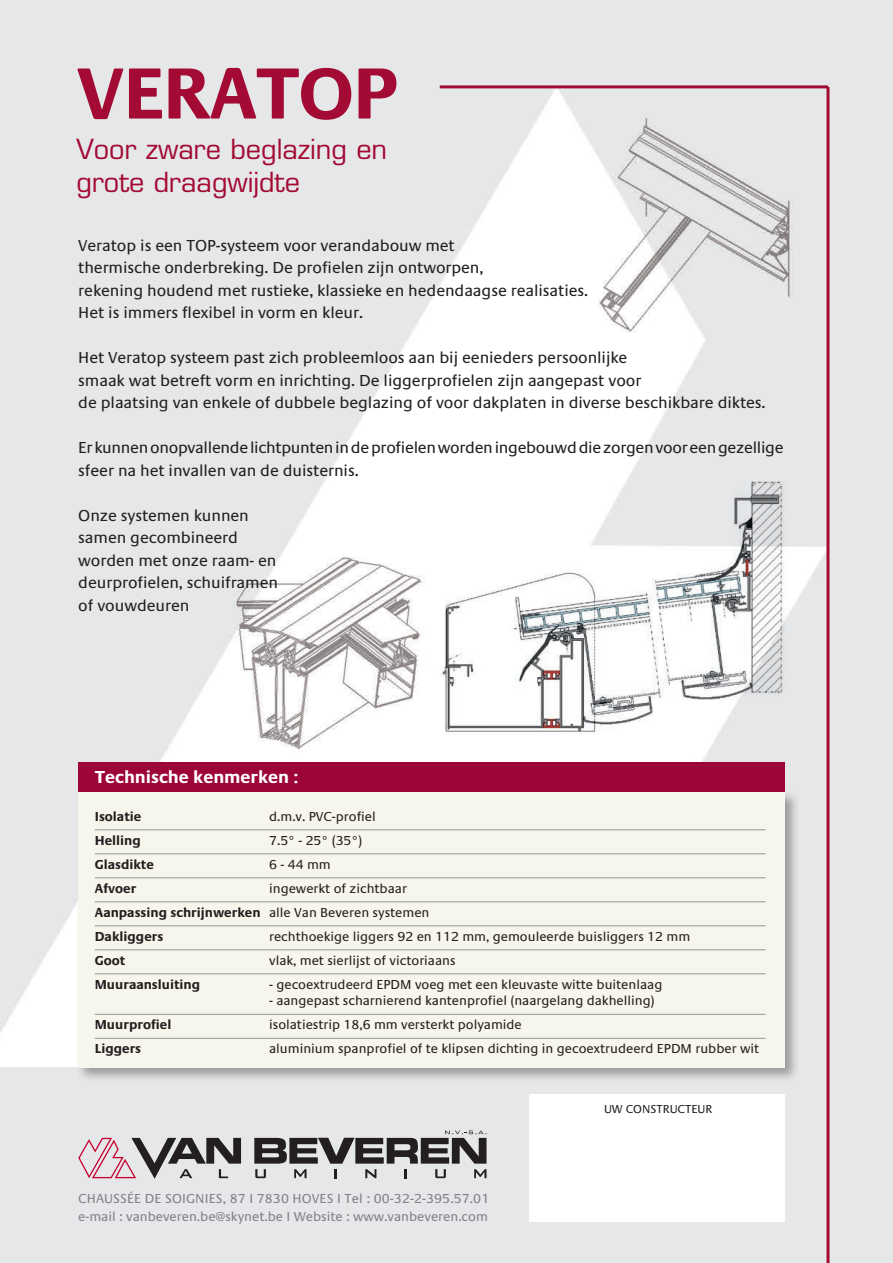
<style>
.page{position:relative;width:893px;height:1263px;background:#fff}
.page>*{position:absolute;margin:0;border:0;box-sizing:border-box;transform-origin:0 0}
.t1{font:700 75px "Praxis";letter-spacing:-.015em;color:#a30a34}
.t2{font:27px/33px "Eurostile LT Std";color:#a30a34}
.t3{font:700 18px "Praxis";color:#fff}
.t4{font:16.5px/22.5px "Praxis";letter-spacing:-.005em;color:#231f20}
.t5{font:13.5px/24px "Praxis";color:#231f20}
.t6{font:13.5px/18px "Praxis";color:#808285}
.t7{font:700 13.5px "Praxis";color:#231f20}
.t8{font:12px "Praxis";color:#231f20}
.s1{font-weight:700}
</style>
<div class="page">
<img style="left:0;top:0;width:893px;height:1263px">
<hr style="left:440px;top:85px;width:388px;height:3px;background:#a30a34">
<hr style="left:826px;top:87px;width:3px;height:1176px;background:#a30a34">
<div style="left:0;top:1067px;width:536px;height:32px;background:#e6e7e9"></div>
<div style="left:75px;top:789px;width:725px;height:294px;background:#231f20;opacity:.4"></div>
<div style="left:78px;top:792px;width:707px;height:276px;background:#f7f6ec"></div>
<div style="left:78px;top:762px;width:707px;height:30px;background:#9d053a"></div>
<hr style="left:95px;top:829px;width:670px;height:1px;background:#939598">
<hr style="left:95px;top:853px;width:670px;height:1px;background:#939598">
<hr style="left:95px;top:877px;width:670px;height:1px;background:#939598">
<hr style="left:95px;top:901px;width:670px;height:1px;background:#939598">
<hr style="left:95px;top:925px;width:670px;height:1px;background:#939598">
<hr style="left:95px;top:949px;width:670px;height:1px;background:#939598">
<hr style="left:95px;top:973px;width:670px;height:1px;background:#939598">
<hr style="left:95px;top:1014px;width:670px;height:1px;background:#939598">
<hr style="left:95px;top:1038px;width:670px;height:1px;background:#939598">
<div style="left:530px;top:1094px;width:255px;height:128px;background:#fff"></div>
<svg style="left:78px;top:1138px;width:163px;height:41px;background:#b1a5a9"></svg>
<svg style="left:254px;top:1130px;width:232px;height:48px;background:#99989a"></svg>
<img style="left:422px;top:482px;width:368px;height:257px">
<h1 class="t1" style="left:77px;top:53px;width:323px">VERATOP</h1>
<h2 class="t2" style="left:77px;top:133px;width:312px">Voor zware beglazing en grote draagwijdte</h2>
<p class="t4" style="left:78px;top:234px;width:511px">Veratop is een TOP-systeem voor verandabouw met<br>thermische onderbreking. De profielen zijn ontworpen,<br>rekening houdend met rustieke, klassieke en hedendaagse realisaties.<br>Het is immers flexibel in vorm en kleur.</p>
<p class="t4" style="left:78px;top:347px;width:689px">Het Veratop systeem past zich probleemloos aan bij eenieders persoonlijke<br>smaak wat betreft vorm en inrichting. De liggerprofielen zijn aangepast voor<br>de plaatsing van enkele of dubbele beglazing of voor dakplaten in diverse beschikbare diktes.</p>
<p class="t4" style="left:78px;top:437px;width:707px">Er kunnen onopvallende lichtpunten in de profielen worden ingebouwd die zorgen voor een gezellige sfeer na het invallen van de duisternis.</p>
<p class="t4" style="left:78px;top:504px;width:201px">Onze systemen kunnen samen gecombineerd worden met onze raam- en deurprofielen, schuiframen of vouwdeuren</p>
<p class="t3" style="left:95px;top:768px;width:205px">Technische kenmerken :</p>
<p class="t7" style="left:95px;top:809px;width:48px">Isolatie</p>
<p class="t5" style="left:269px;top:805px;width:108px">d.m.v. PVC-profiel</p>
<p class="t7" style="left:95px;top:833px;width:47px">Helling</p>
<p class="t5" style="left:269px;top:829px;width:95px">7.5° - 25° (35°)</p>
<p class="t7" style="left:95px;top:857px;width:61px">Glasdikte</p>
<p class="t5" style="left:269px;top:853px;width:63px">6 - 44 mm</p>
<p class="t7" style="left:95px;top:881px;width:43px">Afvoer</p>
<p class="t5" style="left:95px;top:877px;width:336px;text-indent:174px">ingewerkt of zichtbaar<br><span class="s1">Aanpassing schrijnwerken</span> alle Van Beveren systemen<br><span class="s1">Dakliggers</span></p>
<p class="t5" style="left:269px;top:925px;width:423px">rechthoekige liggers 92 en 112 mm, gemouleerde buisliggers 12 mm</p>
<p class="t7" style="left:95px;top:953px;width:32px">Goot</p>
<p class="t5" style="left:269px;top:949px;width:188px">vlak, met sierlijst of victoriaans</p>
<p class="t7" style="left:95px;top:977px;width:107px">Muuraansluiting</p>
<p class="t5" style="left:269px;top:973px;width:395px">- gecoextrudeerd EPDM voeg met een kleuvaste witte buitenlaag</p>
<p class="t5" style="left:269px;top:989px;width:387px">- aangepast scharnierend kantenprofiel (naargelang dakhelling)</p>
<p class="t7" style="left:95px;top:1017px;width:78px">Muurprofiel</p>
<p class="t5" style="left:269px;top:1013px;width:254px">isolatiestrip 18,6 mm versterkt polyamide</p>
<p class="t7" style="left:95px;top:1042px;width:48px">Liggers</p>
<p class="t5" style="left:269px;top:1037px;width:492px">aluminium spanprofiel of te klipsen dichting in gecoextrudeerd EPDM rubber wit</p>
<p class="t6" style="left:78px;top:1190px;width:413px">CHAUSSÉE DE SOIGNIES, 87 I 7830 HOVES I Tel : 00-32-2-395.57.01 e-mail : vanbeveren.be@skynet.be I Website : www.vanbeveren.com</p>
<p class="t8" style="left:604px;top:1103px;width:110px">UW CONSTRUCTEUR</p>
</div>
